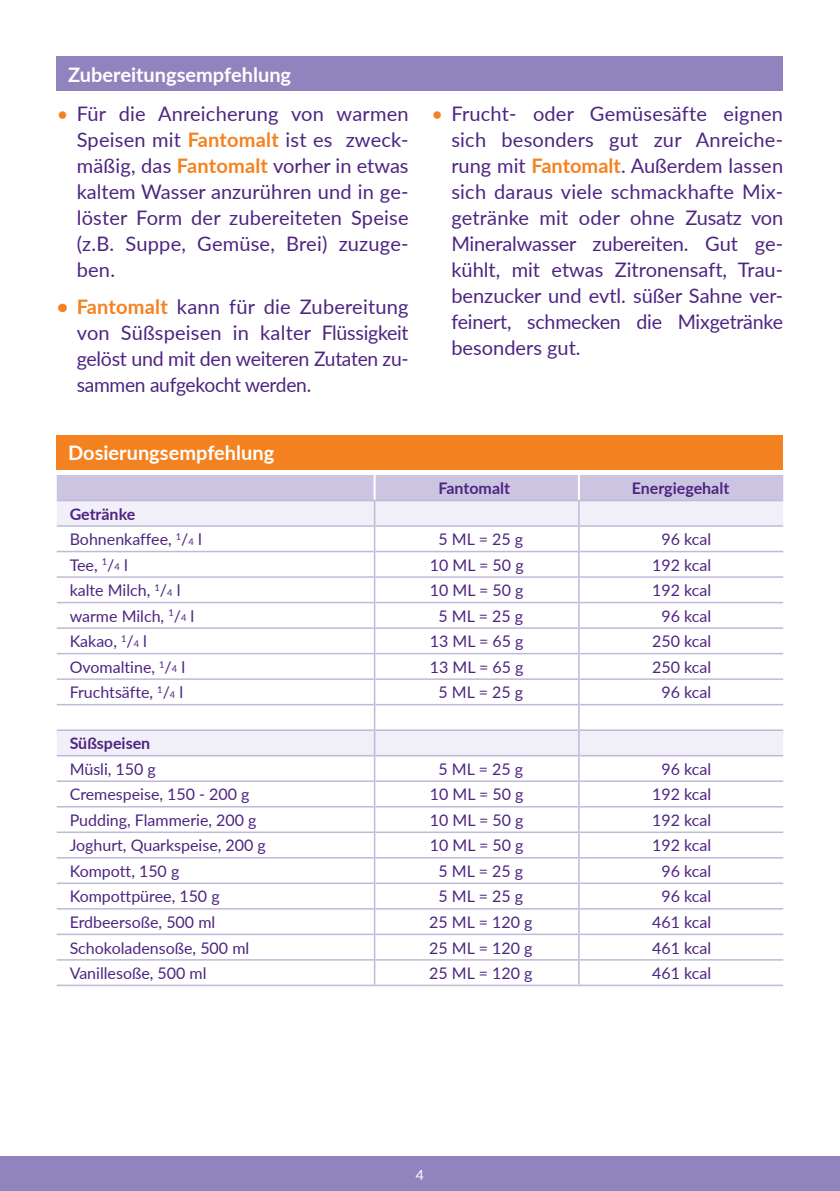
<style>
.page{position:relative;width:840px;height:1191px;background:#fff}
.page>*{position:absolute;margin:0;border:0;box-sizing:border-box;transform-origin:0 0}
.t1{font:20px/26px "Lato";letter-spacing:-.01em;color:#4e2582;text-align:justify}
.t2{font:700 20px "Lato";color:#fff}
.t3{font:16px/25.6px "Lato";color:#4e2582}
.t4{font:700 16px "Lato";color:#4e2582}
.t5{font:14px "Lato";color:#fff}
.s1{color:#f58220}
.s2{font-weight:700;color:#f58220}
.s3{font-weight:700}
.s4{font-size:9.4px}
</style>
<div class="page">
<div style="left:0;top:1157px;width:839px;height:34px;background:#9183bd"></div>
<div style="left:57px;top:57px;width:725px;height:34px;background:#9183bd"></div>
<div style="left:57px;top:435px;width:725px;height:34px;background:#f58220"></div>
<svg style="left:57px;top:475px;width:725px;height:509px"></svg>
<hr style="left:373px;top:475px;width:2px;height:25px;background:#fff">
<hr style="left:577px;top:475px;width:2px;height:25px;background:#fff">
<hr style="left:57px;top:984px;width:317px;height:2px;background:#c1b9da">
<hr style="left:374px;top:984px;width:204px;height:2px;background:#c1b9da">
<hr style="left:578px;top:984px;width:204px;height:2px;background:#c1b9da">
<p class="t2" style="left:68px;top:60px;width:224px">Zubereitungsempfehlung</p>
<p class="t1" style="left:77px;top:100px;width:333px;text-indent:-20px"><span class="s1">•</span> Für die Anreicherung von warmen Speisen mit <span class="s2">Fantomalt</span> ist es zweck&shy;mäßig, das <span class="s2">Fantomalt</span> vorher in etwas kaltem Wasser anzurühren und in ge&shy;löster Form der zubereiteten Speise (z.B. Suppe, Gemüse, Brei) zuzuge&shy;ben.</p>
<p class="t1" style="left:77px;top:293px;width:333px;text-indent:-20px"><span class="s2">• Fantomalt</span> kann für die Zubereitung von Süßspeisen in kalter Flüssigkeit gelöst und mit den weiteren Zutaten zu&shy;sammen aufgekocht werden.</p>
<p class="t2" style="left:68px;top:438px;width:208px">Dosierungsempfehlung</p>
<p class="t3" style="left:70px;top:500px;width:133px"><span class="s3">Getränke<br></span>Bohnenkaffee, <sup>1</sup>/<span class="s4">4</span> l</p>
<p class="t1" style="left:451px;top:100px;width:333px;text-indent:-20px"><span class="s1">•</span> Frucht- oder Gemüsesäfte eignen sich besonders gut zur Anreiche&shy;rung mit <span class="s2">Fantomalt</span>. Außerdem lassen sich daraus viele schmackhafte Mix&shy;getränke mit oder ohne Zusatz von Mineralwasser zubereiten. Gut ge&shy;kühlt, mit etwas Zitronensaft, Trau&shy;benzucker und evtl. süßer Sahne ver&shy;feinert, schmecken die Mixgetränke besonders gut.</p>
<p class="t4" style="left:438px;top:476px;width:73px">Fantomalt</p>
<p class="t4" style="left:631px;top:476px;width:99px">Energiegehalt</p>
<p class="t3" style="left:438px;top:526px;width:86px">5 ML = 25 g</p>
<p class="t3" style="left:661px;top:526px;width:51px">96 kcal</p>
<p class="t3" style="left:70px;top:551px;width:60px">Tee, <sup>1</sup>/<span class="s4">4</span> l</p>
<p class="t3" style="left:429px;top:551px;width:95px">10 ML = 50 g</p>
<p class="t3" style="left:651px;top:551px;width:60px">192 kcal</p>
<p class="t3" style="left:70px;top:577px;width:112px">kalte Milch, <sup>1</sup>/<span class="s4">4</span> l</p>
<p class="t3" style="left:429px;top:577px;width:95px">10 ML = 50 g</p>
<p class="t3" style="left:651px;top:577px;width:60px">192 kcal</p>
<p class="t3" style="left:70px;top:602px;width:126px">warme Milch, <sup>1</sup>/<span class="s4">4</span> l</p>
<p class="t3" style="left:438px;top:602px;width:86px">5 ML = 25 g</p>
<p class="t3" style="left:661px;top:602px;width:51px">96 kcal</p>
<p class="t3" style="left:70px;top:628px;width:79px">Kakao, <sup>1</sup>/<span class="s4">4</span> l</p>
<p class="t3" style="left:429px;top:628px;width:95px">13 ML = 65 g</p>
<p class="t3" style="left:651px;top:628px;width:60px">250 kcal</p>
<p class="t3" style="left:70px;top:653px;width:117px">Ovomaltine, <sup>1</sup>/<span class="s4">4</span> l</p>
<p class="t3" style="left:429px;top:653px;width:95px">13 ML = 65 g</p>
<p class="t3" style="left:651px;top:653px;width:60px">250 kcal</p>
<p class="t3" style="left:70px;top:679px;width:115px">Fruchtsäfte, <sup>1</sup>/<span class="s4">4</span> l</p>
<p class="t3" style="left:438px;top:679px;width:86px">5 ML = 25 g</p>
<p class="t3" style="left:661px;top:679px;width:51px">96 kcal</p>
<p class="t4" style="left:70px;top:732px;width:82px">Süßspeisen</p>
<p class="t3" style="left:70px;top:755px;width:88px">Müsli, 150 g</p>
<p class="t3" style="left:438px;top:755px;width:86px">5 ML = 25 g</p>
<p class="t3" style="left:661px;top:755px;width:51px">96 kcal</p>
<p class="t3" style="left:70px;top:781px;width:181px">Cremespeise, 150 - 200 g</p>
<p class="t3" style="left:429px;top:781px;width:95px">10 ML = 50 g</p>
<p class="t3" style="left:651px;top:781px;width:60px">192 kcal</p>
<p class="t3" style="left:70px;top:806px;width:188px">Pudding, Flammerie, 200 g</p>
<p class="t3" style="left:429px;top:806px;width:95px">10 ML = 50 g</p>
<p class="t3" style="left:651px;top:806px;width:60px">192 kcal</p>
<p class="t3" style="left:70px;top:832px;width:197px">Joghurt, Quarkspeise, 200 g</p>
<p class="t3" style="left:429px;top:832px;width:95px">10 ML = 50 g</p>
<p class="t3" style="left:651px;top:832px;width:60px">192 kcal</p>
<p class="t3" style="left:70px;top:857px;width:111px">Kompott, 150 g</p>
<p class="t3" style="left:438px;top:857px;width:86px">5 ML = 25 g</p>
<p class="t3" style="left:661px;top:857px;width:51px">96 kcal</p>
<p class="t3" style="left:70px;top:883px;width:151px">Kompottpüree, 150 g</p>
<p class="t3" style="left:438px;top:883px;width:86px">5 ML = 25 g</p>
<p class="t3" style="left:661px;top:883px;width:51px">96 kcal</p>
<p class="t3" style="left:70px;top:908px;width:147px">Erdbeersoße, 500 ml</p>
<p class="t3" style="left:429px;top:908px;width:104px">25 ML = 120 g</p>
<p class="t3" style="left:651px;top:908px;width:60px">461 kcal</p>
<p class="t3" style="left:70px;top:934px;width:181px">Schokoladensoße, 500 ml</p>
<p class="t3" style="left:429px;top:934px;width:104px">25 ML = 120 g</p>
<p class="t3" style="left:651px;top:934px;width:60px">461 kcal</p>
<p class="t3" style="left:70px;top:959px;width:138px">Vanillesoße, 500 ml</p>
<p class="t3" style="left:429px;top:959px;width:104px">25 ML = 120 g</p>
<p class="t3" style="left:651px;top:959px;width:60px">461 kcal</p>
<p class="t5" style="left:415px;top:1164px;width:10px">4</p>
</div>
